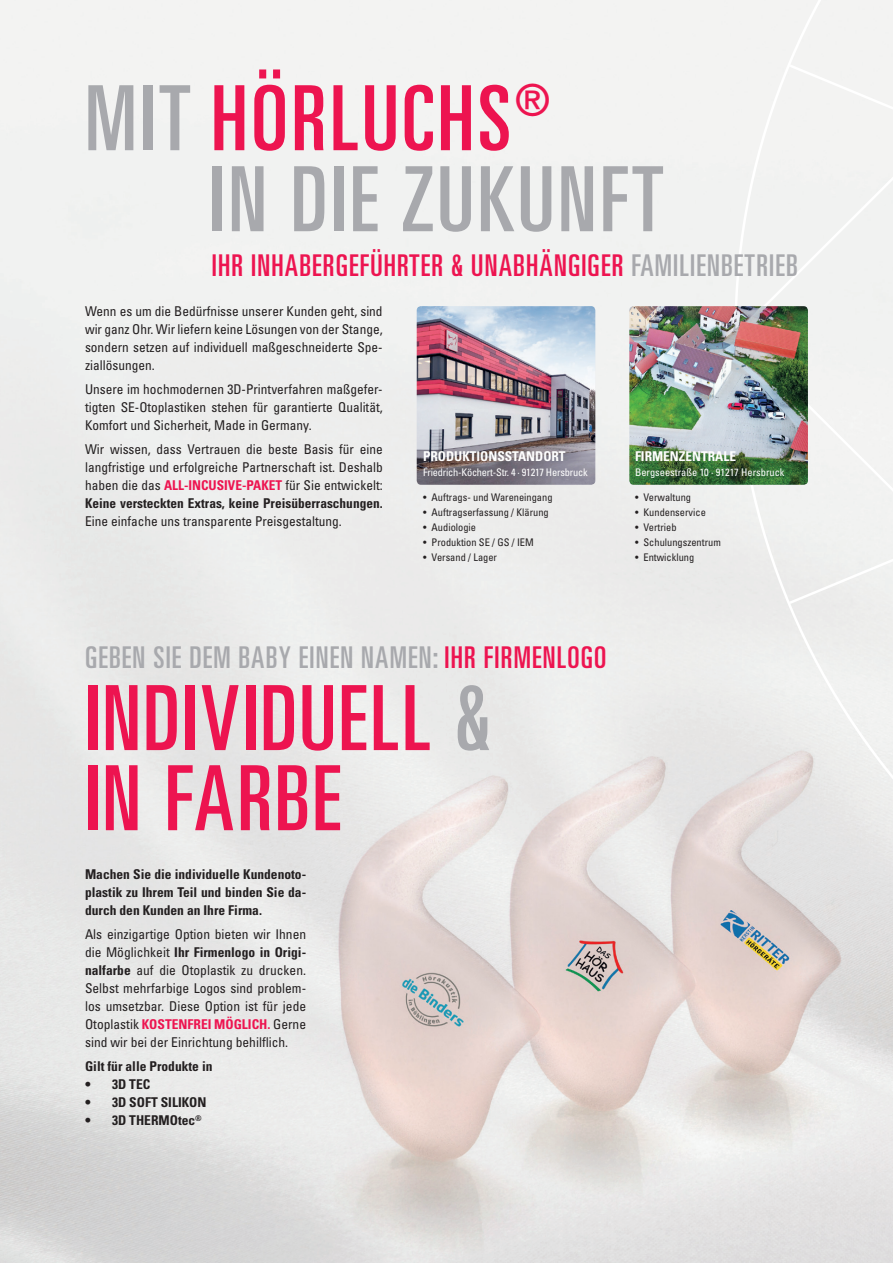
<style>
.page{position:relative;width:893px;height:1263px;background:#fff}
.page>*{position:absolute;margin:0;border:0;box-sizing:border-box;transform-origin:0 0}
.t1{font:ultra-condensed 90px/81px "Univers LT Std";letter-spacing:.04em;color:#a8a9ad}
.t2{font:ultra-condensed 90px/80.1px "Univers LT Std";letter-spacing:.025em;color:#ed1450}
.t3{font:ultra-condensed 30px "Univers LT Std";letter-spacing:.04em;color:#ed1450}
.t4{font:ultra-condensed 30px "Univers LT Std";letter-spacing:.04em;color:#a8a9ad}
.t5{font:condensed 13.5px/18px "Univers LT Std";color:#231f20;text-align:justify}
.t6{font:700 condensed 13.5px/18px "Univers LT Std";color:#231f20;text-align:justify}
.t7{font:700 condensed 13.5px "Univers LT Std";color:#fff}
.t8{font:condensed 10.5px "Univers LT Std";color:#231f20}
.t9{font:condensed 10.5px "Univers LT Std";letter-spacing:-.02em;color:#fff}
.t10{font:condensed 10.5px "Univers LT Std";color:#fff}
.s1{color:#ed1450}
.s2{color:#a8a9ad}
.s3{font-weight:700;color:#ed1450}
.s4{font-weight:700}
</style>
<div class="page">
<div style="left:734px;top:0;width:159px;height:724px;background:#f1f2f1"></div>
<img style="left:289px;top:724px;width:604px;height:539px">
<img style="left:629px;top:306px;width:179px;height:179px">
<img style="left:417px;top:306px;width:178px;height:179px">
<h1 class="t1" style="left:210px;top:77px;width:455px;text-indent:-125px">MIT <span class="s1">HÖRLUCHS</span><sup>®<br></sup>IN DIE ZUKUNFT</h1>
<h2 class="t3" style="left:212px;top:248px;width:587px">IHR INHABERGEFÜHRTER &amp; UNABHÄNGIGER <span class="s2">FAMILIENBETRIEB</span></h2>
<p class="t5" style="left:85px;top:302px;width:299px">Wenn es um die Bedürfnisse unserer Kunden geht, sind wir ganz Ohr. Wir liefern keine Lösungen von der Stange, sondern setzen auf individuell maßgeschneiderte Spe&shy;ziallösungen.</p>
<p class="t5" style="left:85px;top:380px;width:299px">Unsere im hochmodernen 3D-Printverfahren maßgefer&shy;tigten SE-Otoplastiken stehen für garantierte Qualität, Komfort und Sicherheit, Made in Germany.</p>
<p class="t5" style="left:85px;top:440px;width:299px">Wir wissen, dass Vertrauen die beste Basis für eine langfristige und erfolgreiche Partnerschaft ist. Deshalb haben die das <span class="s3">ALL-INCUSIVE-PAKET</span> für Sie entwickelt:<br><span class="s4">Keine versteckten Extras, keine Preisüberraschungen.</span></p>
<p class="t5" style="left:85px;top:512px;width:258px">Eine einfache uns transparente Preisgestaltung.</p>
<p class="t7" style="left:423px;top:447px;width:144px">PRODUKTIONSSTANDORT</p>
<p class="t9" style="left:423px;top:465px;width:166px">Friedrich-Köchert-Str. 4 · 91217 Hersbruck</p>
<p class="t8" style="left:423px;top:491px;width:131px">• Auftrags- und Wareneingang</p>
<p class="t8" style="left:423px;top:506px;width:127px">• Auftragserfassung / Klärung</p>
<p class="t8" style="left:423px;top:521px;width:54px">• Audiologie</p>
<p class="t8" style="left:423px;top:536px;width:112px">• Produktion SE / GS / IEM</p>
<p class="t8" style="left:423px;top:551px;width:75px">• Versand / Lager</p>
<p class="t7" style="left:635px;top:447px;width:102px">FIRMENZENTRALE</p>
<p class="t10" style="left:635px;top:465px;width:151px">Bergseestraße 10 · 91217 Hersbruck</p>
<p class="t8" style="left:635px;top:491px;width:58px">• Verwaltung</p>
<p class="t8" style="left:635px;top:506px;width:72px">• Kundenservice</p>
<p class="t8" style="left:635px;top:521px;width:43px">• Vertrieb</p>
<p class="t8" style="left:635px;top:536px;width:87px">• Schulungszentrum</p>
<p class="t8" style="left:635px;top:551px;width:61px">• Entwicklung</p>
<h2 class="t4" style="left:85px;top:640px;width:523px">GEBEN SIE DEM BABY EINEN NAMEN: <span class="s1">IHR FIRMENLOGO</span></h2>
<h1 class="t2" style="left:85px;top:678px;width:408px">INDIVIDUELL <span class="s2">&amp;<br></span>IN FARBE</h1>
<p class="t6" style="left:85px;top:865px;width:223px">Machen Sie die individuelle Kundenoto&shy;plastik zu Ihrem Teil und binden Sie da&shy;durch den Kunden an Ihre Firma.</p>
<p class="t5" style="left:85px;top:925px;width:223px">Als einzigartige Option bieten wir Ihnen die Möglichkeit <span class="s4">Ihr Firmenlogo in Origi&shy;nalfarbe</span> auf die Otoplastik zu drucken.<br>Selbst mehrfarbige Logos sind problem&shy;los umsetzbar. Diese Option ist für jede Otoplastik <span class="s3">KOSTENFREI MÖGLICH.</span> Gerne sind wir bei der Einrichtung behilflich.</p>
<p class="t6" style="left:85px;top:1057px;width:129px">Gilt für alle Produkte in</p>
<p class="t6" style="left:85px;top:1075px;width:67px">• 3D TEC</p>
<p class="t6" style="left:85px;top:1093px;width:123px">• 3D SOFT SILIKON</p>
<p class="t6" style="left:85px;top:1111px;width:118px">• 3D THERMOtec<sup>®</sup></p>
</div>
